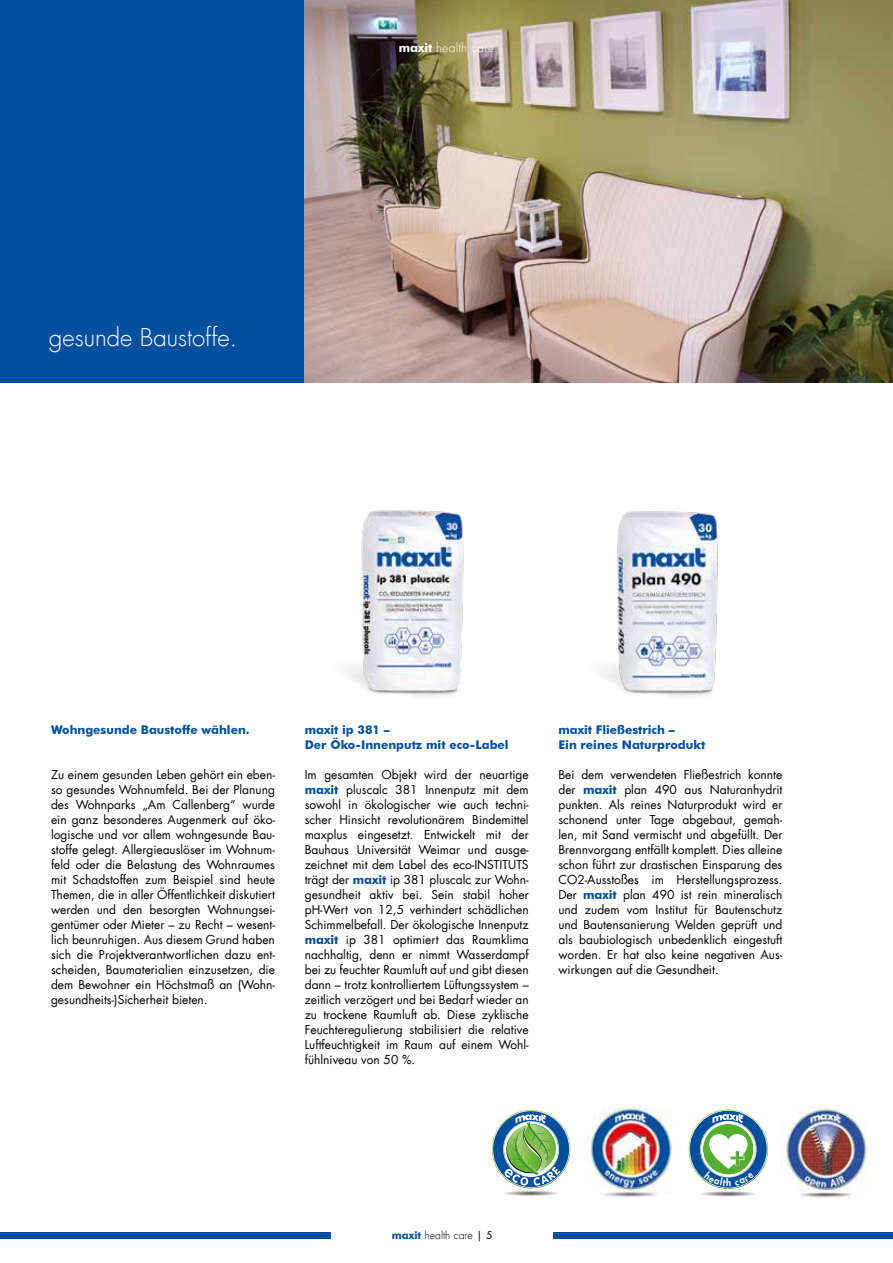
<style>
.page{position:relative;width:893px;height:1263px;background:#fff}
.page>*{position:absolute;margin:0;border:0;box-sizing:border-box;transform-origin:0 0}
.t1{font:300 24px "Futura LT";color:#fff}
.t2{font:12px/15px "Futura LT";color:#000;text-align:justify}
.t3{font:700 12px/15px "Futura BT";color:#004f9f}
.t4{font:300 12px "Futura LT";letter-spacing:.025em;color:#fff}
.t5{font:300 10.5px "Futura LT";color:#000}
.s1{font-family:"Futura BT";font-weight:700}
.s2{font-family:"Futura BT";font-weight:700;color:#004f9f}
.s3{font-weight:400}
</style>
<div class="page">
<div style="left:0;top:1232px;width:893px;height:7px;background:#004f9f"></div>
<div style="left:0;top:0;width:893px;height:383px;background:#004f9f"></div>
<img style="left:305px;top:0;width:588px;height:383px">
<div style="left:332px;top:1217px;width:221px;height:37px;background:#fff"></div>
<img style="left:345px;top:510px;width:119px;height:187px">
<img style="left:600px;top:511px;width:118px;height:186px">
<img style="left:585px;top:1108px;width:87px;height:89px">
<hr style="left:703px;top:1192px;width:50px;height:4px;background:#d9d7d8;border-radius:50%">
<hr style="left:705px;top:1192px;width:47px;height:4px;background:#d1cfd0;border-radius:50%">
<hr style="left:707px;top:1192px;width:42px;height:4px;background:#cecbcd;border-radius:50%">
<svg style="left:708px;top:1192px;width:40px;height:4px"></svg>
<img style="left:782px;top:1104px;width:85px;height:94px">
<div style="left:503px;top:1191px;width:55px;height:5px;background:#faf9fa;border-radius:50%"></div>
<svg style="left:504px;top:1191px;width:54px;height:5px"></svg>
<hr style="left:506px;top:1191px;width:50px;height:4px;background:#c7c4c6;border-radius:50%">
<hr style="left:507px;top:1191px;width:48px;height:4px;background:#c3bfc1;border-radius:50%">
<hr style="left:509px;top:1191px;width:44px;height:4px;background:#bdb9bb;border-radius:50%">
<hr style="left:512px;top:1192px;width:38px;height:3px;background:#c4c0c3;border-radius:50%">
<hr style="left:513px;top:1192px;width:35px;height:3px;background:#bcb8bb;border-radius:50%">
<hr style="left:514px;top:1192px;width:34px;height:3px;background:#b7b3b6;border-radius:50%">
<hr style="left:515px;top:1192px;width:32px;height:3px;background:#b2aeb1;border-radius:50%">
<img style="left:492px;top:1110px;width:78px;height:84px">
<svg style="left:689px;top:1109px;width:79px;height:86px"></svg>
<h1 class="t1" style="left:49px;top:323px;width:190px">gesunde Baustoffe.</h1>
<p class="t4" style="left:399px;top:41px;width:97px"><span class="s1">maxit</span> health care</p>
<p class="t3" style="left:51px;top:722px;width:200px">Wohngesunde Baustoffe wählen.</p>
<p class="t2" style="left:51px;top:767px;width:225px">Zu einem gesunden Leben gehört ein eben&shy;so gesundes Wohnumfeld. Bei der Planung des Wohnparks „Am Callenberg“ wurde ein ganz besonderes Augenmerk auf öko&shy;logische und vor allem wohngesunde Bau&shy;stoffe gelegt. Allergieauslöser im Wohnum&shy;feld oder die Belastung des Wohnraumes mit Schadstoffen zum Beispiel sind heute Themen, die in aller Öffentlichkeit diskutiert werden und den besorgten Wohnungsei&shy;gentümer oder Mieter – zu Recht – wesent&shy;lich beunruhigen. Aus diesem Grund haben sich die Projektverantwortlichen dazu ent&shy;scheiden, Baumaterialien einzusetzen, die dem Bewohner ein Höchstmaß an (Wohn&shy;gesundheits-)Sicherheit bieten.</p>
<p class="t3" style="left:305px;top:722px;width:205px">maxit ip 381 –<br>Der Öko-Innenputz mit eco-Label</p>
<p class="t2" style="left:305px;top:767px;width:225px">Im gesamten Objekt wird der neuartige <span class="s2">maxit</span> pluscalc 381 Innenputz mit dem sowohl in ökologischer wie auch techni&shy;scher Hinsicht revolutionärem Bindemittel maxplus eingesetzt. Entwickelt mit der Bauhaus Universität Weimar und ausge&shy;zeichnet mit dem Label des eco-INSTITUTS trägt der <span class="s2">maxit</span> ip 381 pluscalc zur Wohn&shy;gesundheit aktiv bei. Sein stabil hoher pH-Wert von 12,5 verhindert schädlichen Schimmelbefall. Der ökologische Innenputz <span class="s2">maxit</span> ip 381 optimiert das Raumklima nachhaltig, denn er nimmt Wasserdampf bei zu feuchter Raumluft auf und gibt diesen dann – trotz kontrolliertem Lüftungssystem – zeitlich verzögert und bei Bedarf wieder an zu trockene Raumluft ab. Diese zyklische Feuchteregulierung stabilisiert die relative Luftfeuchtigkeit im Raum auf einem Wohl&shy;fühlniveau von 50 %.</p>
<p class="t3" style="left:558px;top:722px;width:148px">maxit Fließestrich –<br>Ein reines Naturprodukt</p>
<p class="t2" style="left:558px;top:767px;width:225px">Bei dem verwendeten Fließestrich konnte der <span class="s2">maxit</span> plan 490 aus Naturanhydrit punkten. Als reines Naturprodukt wird er schonend unter Tage abgebaut, gemah&shy;len, mit Sand vermischt und abgefüllt. Der Brennvorgang entfällt komplett. Dies alleine schon führt zur drastischen Einsparung des CO2-Ausstoßes im Herstellungsprozess.<br>Der <span class="s2">maxit</span> plan 490 ist rein mineralisch und zudem vom Institut für Bautenschutz und Bautensanierung Welden geprüft und als baubiologisch unbedenklich eingestuft worden. Er hat also keine negativen Aus&shy;wirkungen auf die Gesundheit.</p>
<p class="t5" style="left:392px;top:1229px;width:102px"><span class="s2">maxit</span> health care <span class="s3">| 5</span></p>
</div>
